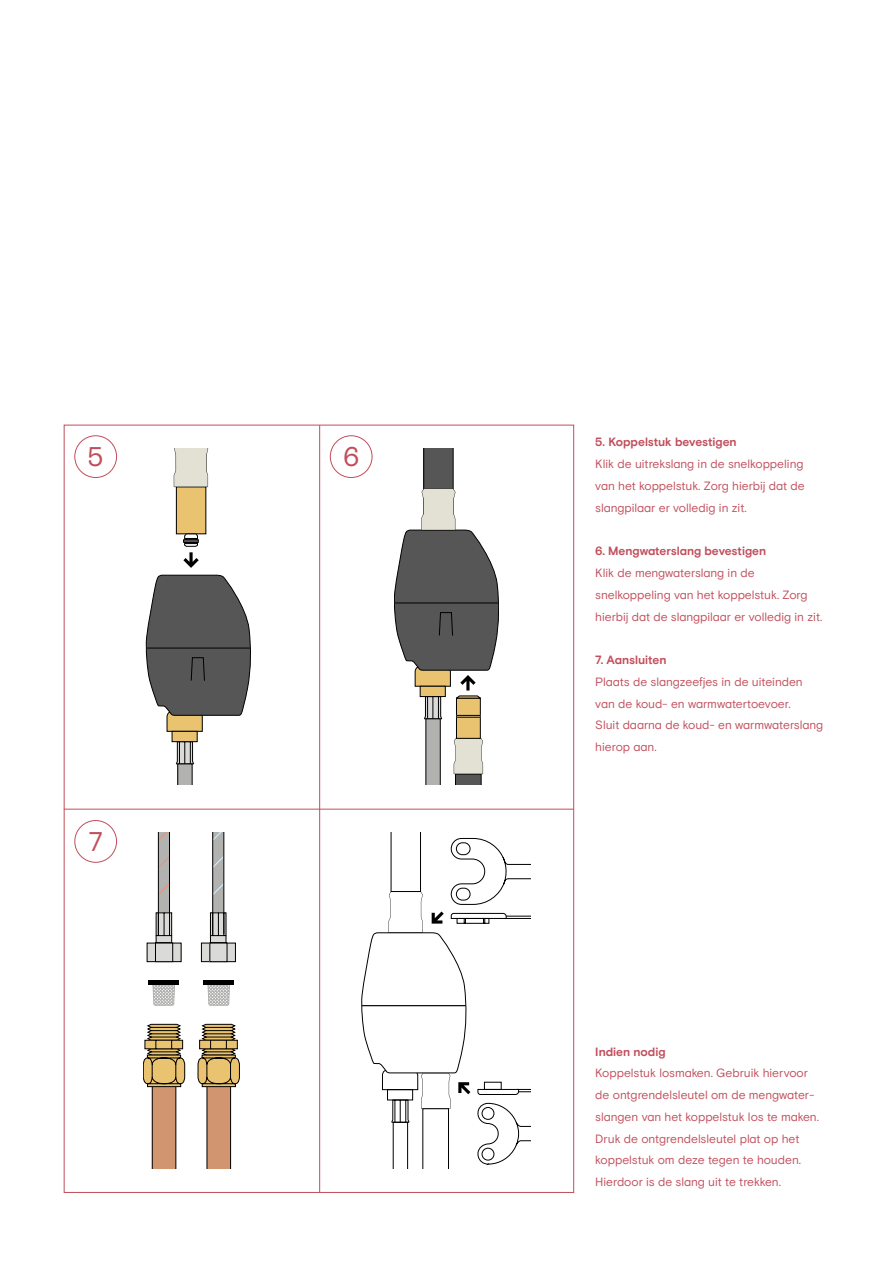
<style>
.page{position:relative;width:893px;height:1263px;background:#fff}
.page>*{position:absolute;margin:0;border:0;box-sizing:border-box;transform-origin:0 0}
.t1{font:27px "Basis Grotesque Pro";color:#c14e5c}
.t2{font:12px/21.8px "Basis Grotesque Pro";color:#c14e5c}
.t3{font:700 12px "Basis Grotesque Pro";color:#c14e5c}
</style>
<div class="page">
<hr style="left:319px;top:425px;width:1px;height:767px;background:#c14e5c">
<hr style="left:64px;top:809px;width:510px;height:1px;background:#c14e5c">
<div style="left:74px;top:435px;width:43px;height:43px;border:1px solid #c14e5c;border-radius:50%"></div>
<div style="left:74px;top:820px;width:43px;height:43px;border:1px solid #c14e5c;border-radius:50%"></div>
<div style="left:330px;top:435px;width:42px;height:43px;border:1px solid #c14e5c;border-radius:50%"></div>
<svg style="left:146px;top:574px;width:105px;height:158px"></svg>
<div style="left:172px;top:731px;width:25px;height:11px;background:#eac371;border:1px solid #000"></div>
<svg style="left:176px;top:741px;width:18px;height:44px"></svg>
<div style="left:176px;top:487px;width:30px;height:47px;background:#eac371"></div>
<div style="left:176px;top:487px;width:30px;height:47px;border:1px solid #000"></div>
<svg style="left:174px;top:449px;width:34px;height:38px"></svg>
<svg style="left:183px;top:533px;width:16px;height:35px"></svg>
<svg style="left:394px;top:449px;width:105px;height:336px"></svg>
<svg style="left:361px;top:833px;width:169px;height:336px"></svg>
<svg style="left:143px;top:985px;width:42px;height:184px"></svg>
<div style="left:148px;top:980px;width:31px;height:5px;background:#000"></div>
<svg style="left:198px;top:985px;width:42px;height:184px"></svg>
<div style="left:203px;top:980px;width:31px;height:5px;background:#000"></div>
<div style="left:158px;top:833px;width:11px;height:80px;background:#b2b2b1"></div>
<svg style="left:147px;top:912px;width:34px;height:50px"></svg>
<div style="left:155px;top:943px;width:18px;height:19px;background:#dadad9"></div>
<div style="left:155px;top:943px;width:18px;height:19px;border:1px solid #000"></div>
<svg style="left:157px;top:833px;width:12px;height:63px"></svg>
<hr style="left:158px;top:833px;width:1px;height:103px;background:#000">
<hr style="left:169px;top:833px;width:1px;height:101px;background:#000">
<div style="left:213px;top:833px;width:11px;height:80px;background:#b2b2b1"></div>
<svg style="left:201px;top:912px;width:35px;height:50px"></svg>
<div style="left:210px;top:943px;width:17px;height:19px;background:#dadad9"></div>
<svg style="left:213px;top:833px;width:11px;height:63px"></svg>
<hr style="left:212px;top:833px;width:1px;height:103px;background:#000">
<hr style="left:224px;top:833px;width:1px;height:101px;background:#000">
<h1 class="t1" style="left:88px;top:441px;width:18px">5</h1>
<h1 class="t1" style="left:88px;top:825px;width:16px">7</h1>
<h1 class="t1" style="left:343px;top:441px;width:18px">6</h1>
<p class="t3" style="left:595px;top:435px;width:143px">5. Koppelstuk bevestigen</p>
<p class="t2" style="left:595px;top:453px;width:211px;text-align:justify">Klik de uitrekslang in de snelkoppeling van het koppelstuk. Zorg hierbij dat de slangpilaar er volledig in zit.</p>
<p class="t3" style="left:595px;top:544px;width:172px">6. Mengwaterslang bevestigen</p>
<p class="t2" style="left:595px;top:562px;width:229px">Klik de mengwaterslang in de snelkoppeling van het koppelstuk. Zorg hierbij dat de slangpilaar er volledig in zit.</p>
<p class="t3" style="left:595px;top:653px;width:73px">7. Aansluiten</p>
<p class="t2" style="left:595px;top:671px;width:229px">Plaats de slangzeefjes in de uiteinden van de koud- en warmwatertoevoer.<br>Sluit daarna de koud- en warmwaterslang hierop aan.</p>
<p class="t3" style="left:595px;top:1044px;width:72px">Indien nodig</p>
<p class="t2" style="left:595px;top:1062px;width:225px">Koppelstuk losmaken. Gebruik hiervoor de ontgrendelsleutel om de mengwater&shy;slangen van het koppelstuk los te maken.<br>Druk de ontgrendelsleutel plat op het koppelstuk om deze tegen te houden.<br>Hierdoor is de slang uit te trekken.</p>
</div>
